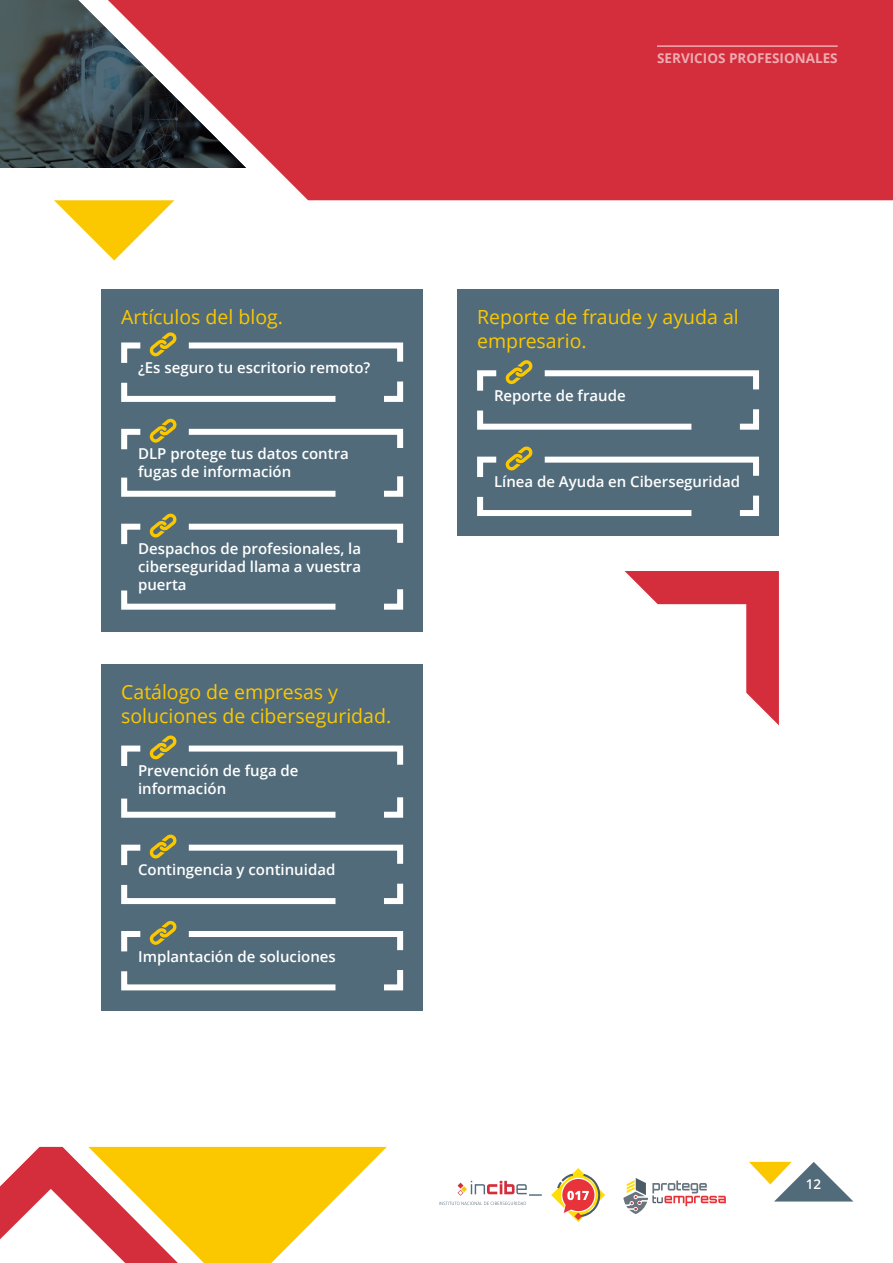
<style>
.page{position:relative;width:893px;height:1263px;background:#fff}
.page>*{position:absolute;margin:0;border:0;box-sizing:border-box;transform-origin:0 0}
.t1{font:19.5px/23.4px "Open Sans";color:#fbc800}
.t2{font:600 15px/18px "Open Sans";color:#fff}
.t3{font:700 13.5px "Open Sans";color:#fff}
.t4{font:600 13.5px "Open Sans";color:#fff}
</style>
<div class="page">
<svg style="left:0;top:1147px;width:387px;height:116px"></svg>
<div style="left:246px;top:0;width:647px;height:200px;background:#d42d3c"></div>
<svg style="left:54px;top:200px;width:120px;height:60px"></svg>
<svg style="left:749px;top:1162px;width:104px;height:39px"></svg>
<svg style="left:623px;top:1178px;width:103px;height:36px"></svg>
<svg style="left:439px;top:1202px;width:87px;height:3px"></svg>
<svg style="left:458px;top:1181px;width:84px;height:15px"></svg>
<svg style="left:551px;top:1168px;width:54px;height:54px"></svg>
<svg style="left:0;top:0;width:246px;height:168px;background:#6f4f55"></svg>
<hr style="left:657px;top:45px;width:181px;height:2px;background:#fff">
<div style="left:101px;top:289px;width:322px;height:342px;background:#516b7a"></div>
<div style="left:457px;top:289px;width:322px;height:247px;background:#516b7a"></div>
<div style="left:101px;top:664px;width:322px;height:346px;background:#516b7a"></div>
<svg style="left:384px;top:381px;width:20px;height:21px"></svg>
<svg style="left:739px;top:409px;width:20px;height:21px"></svg>
<svg style="left:384px;top:797px;width:20px;height:21px"></svg>
<svg style="left:384px;top:476px;width:20px;height:21px"></svg>
<svg style="left:739px;top:495px;width:20px;height:21px"></svg>
<svg style="left:384px;top:883px;width:20px;height:22px"></svg>
<svg style="left:384px;top:589px;width:20px;height:21px"></svg>
<svg style="left:384px;top:970px;width:20px;height:21px"></svg>
<svg style="left:188px;top:342px;width:216px;height:20px"></svg>
<svg style="left:544px;top:370px;width:215px;height:20px"></svg>
<svg style="left:188px;top:745px;width:216px;height:20px"></svg>
<svg style="left:188px;top:428px;width:216px;height:20px"></svg>
<svg style="left:544px;top:456px;width:215px;height:20px"></svg>
<svg style="left:188px;top:844px;width:216px;height:20px"></svg>
<svg style="left:188px;top:523px;width:216px;height:20px"></svg>
<svg style="left:188px;top:931px;width:216px;height:20px"></svg>
<svg style="left:121px;top:382px;width:215px;height:20px"></svg>
<svg style="left:477px;top:410px;width:215px;height:20px"></svg>
<svg style="left:121px;top:798px;width:215px;height:20px"></svg>
<svg style="left:121px;top:477px;width:215px;height:20px"></svg>
<svg style="left:477px;top:496px;width:215px;height:20px"></svg>
<svg style="left:121px;top:884px;width:215px;height:21px"></svg>
<svg style="left:121px;top:590px;width:215px;height:20px"></svg>
<svg style="left:121px;top:971px;width:215px;height:20px"></svg>
<svg style="left:625px;top:571px;width:154px;height:154px"></svg>
<svg style="left:121px;top:735px;width:56px;height:31px"></svg>
<svg style="left:121px;top:834px;width:56px;height:32px"></svg>
<svg style="left:121px;top:921px;width:56px;height:31px"></svg>
<svg style="left:121px;top:332px;width:56px;height:31px"></svg>
<svg style="left:121px;top:418px;width:56px;height:32px"></svg>
<svg style="left:121px;top:513px;width:56px;height:32px"></svg>
<svg style="left:477px;top:360px;width:56px;height:31px"></svg>
<svg style="left:477px;top:446px;width:56px;height:31px"></svg>
<p class="t3" style="left:657px;top:49px;width:182px">SERVICIOS PROFESIONALES</p>
<h1 class="t1" style="left:121px;top:305px;width:163px">Artículos del blog.</h1>
<h1 class="t1" style="left:477px;top:305px;width:263px">Reporte de fraude y ayuda al empresario.</h1>
<p class="t2" style="left:138px;top:358px;width:234px">¿Es seguro tu escritorio remoto?</p>
<p class="t2" style="left:138px;top:445px;width:212px">DLP protege tus datos contra fugas de información</p>
<p class="t2" style="left:138px;top:540px;width:225px;text-align:justify">Despachos de profesionales, la ciberseguridad llama a vuestra puerta</p>
<h1 class="t1" style="left:121px;top:680px;width:272px">Catálogo de empresas y soluciones de ciberseguridad.</h1>
<p class="t2" style="left:138px;top:761px;width:162px">Prevención de fuga de información</p>
<p class="t2" style="left:138px;top:860px;width:199px">Contingencia y continuidad</p>
<p class="t2" style="left:138px;top:947px;width:199px">Implantación de soluciones</p>
<p class="t2" style="left:494px;top:386px;width:133px">Reporte de fraude</p>
<p class="t2" style="left:494px;top:472px;width:248px">Línea de Ayuda en Ciberseguridad</p>
<p class="t4" style="left:806px;top:1174px;width:17px">12</p>
</div>
